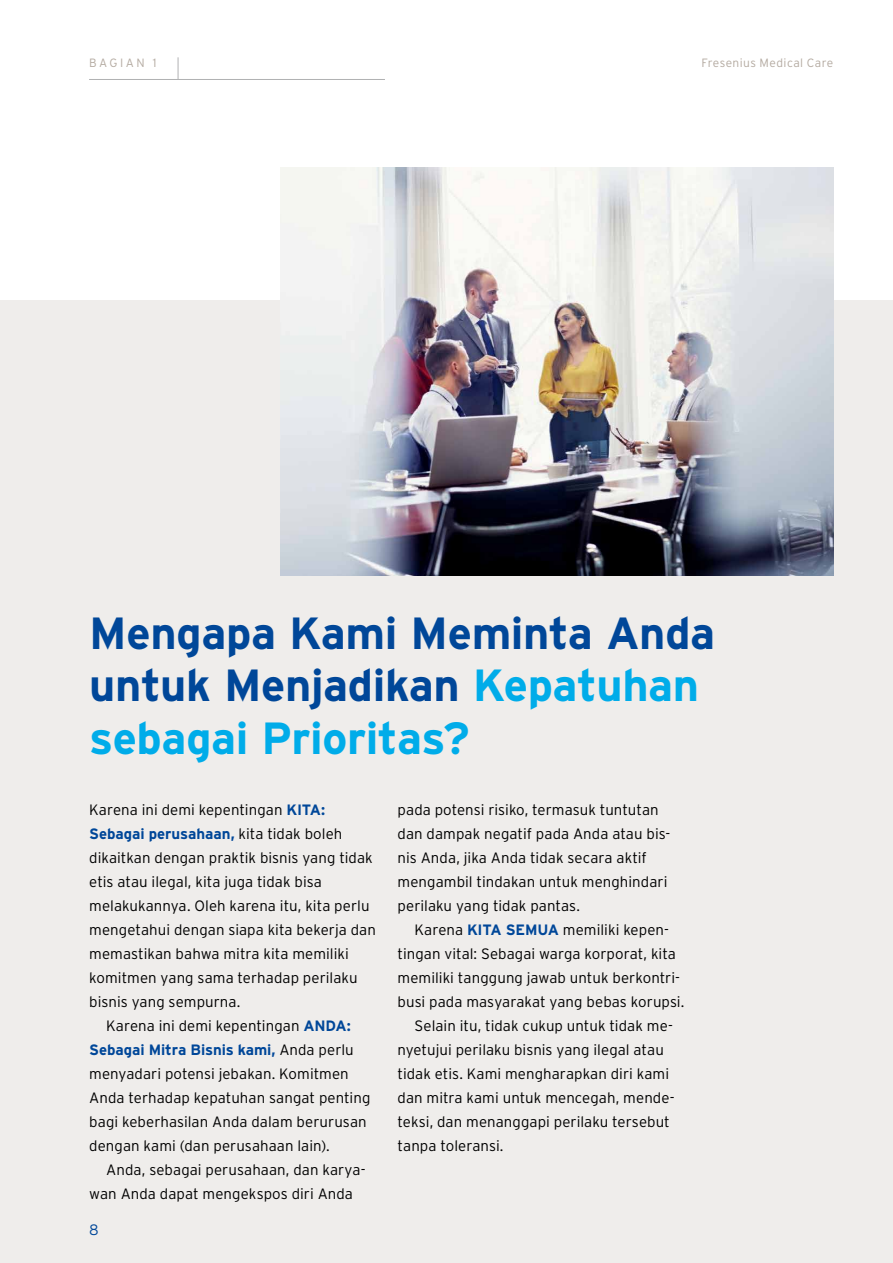
<style>
.page{position:relative;width:893px;height:1263px;background:#fff}
.page>*{position:absolute;margin:0;border:0;box-sizing:border-box;transform-origin:0 0}
.t1{font:700 45px/52.5px "Interstate";letter-spacing:-.01em;color:#004799}
.t2{font:300 15px/24px "Interstate";letter-spacing:.005em;color:#000}
.t3{font:700 15px "Interstate";letter-spacing:-.005em;color:#004799}
.t4{font:300 15px "Interstate";color:#004799}
.t5{font:300 12px "Interstate";letter-spacing:.035em;color:#b4aaa1}
.s1{color:#00ace9}
.s2{font-weight:700;color:#004799}
.s3{font-weight:300;color:#000}
</style>
<div class="page">
<div style="left:0;top:301px;width:893px;height:962px;background:#efedeb"></div>
<img style="left:281px;top:167px;width:552px;height:408px">
<svg style="left:178px;top:57px;width:1px;height:22px"></svg>
<hr style="left:89px;top:79px;width:296px;height:1px;background:#b1b2b3">
<p class="t5" style="left:89px;top:55px;width:69px">BAGIAN 1</p>
<p class="t5" style="left:702px;top:55px;width:133px">Fresenius Medical Care</p>
<h1 class="t1" style="left:89px;top:605px;width:627px">Mengapa Kami Meminta Anda untuk Menjadikan <span class="s1">Kepatuhan sebagai Prioritas?</span></h1>
<p class="t2" style="left:89px;top:798px;width:237px">Karena ini demi kepentingan <span class="s2">KITA:</span></p>
<p class="t3" style="left:89px;top:823px;width:255px">Sebagai perusahaan, <span class="s3">kita tidak boleh</span></p>
<p class="t2" style="left:89px;top:846px;width:285px">dikaitkan dengan praktik bisnis yang tidak</p>
<p class="t2" style="left:89px;top:870px;width:234px">etis atau ilegal, kita juga tidak bisa</p>
<p class="t2" style="left:89px;top:894px;width:282px">melakukannya. Oleh karena itu, kita perlu</p>
<p class="t2" style="left:89px;top:918px;width:288px">mengetahui dengan siapa kita bekerja dan</p>
<p class="t2" style="left:89px;top:942px;width:261px">memastikan bahwa mitra kita memiliki</p>
<p class="t2" style="left:89px;top:966px;width:270px">komitmen yang sama terhadap perilaku</p>
<p class="t2" style="left:89px;top:990px;width:153px">bisnis yang sempurna.</p>
<p class="t2" style="left:106px;top:1014px;width:246px">Karena ini demi kepentingan <span class="s2">ANDA:</span></p>
<p class="t3" style="left:89px;top:1039px;width:266px">Sebagai Mitra Bisnis kami, <span class="s3">Anda perlu</span></p>
<p class="t2" style="left:89px;top:1062px;width:261px">menyadari potensi jebakan. Komitmen</p>
<p class="t2" style="left:89px;top:1086px;width:283px">Anda terhadap kepatuhan sangat penting</p>
<p class="t2" style="left:89px;top:1110px;width:279px">bagi keberhasilan Anda dalam berurusan</p>
<p class="t2" style="left:89px;top:1134px;width:242px">dengan kami (dan perusahaan lain).</p>
<p class="t2" style="left:106px;top:1158px;width:261px">Anda, sebagai perusahaan, dan karya-</p>
<p class="t2" style="left:89px;top:1182px;width:265px">wan Anda dapat mengekspos diri Anda</p>
<p class="t4" style="left:89px;top:1221px;width:11px">8</p>
<p class="t2" style="left:398px;top:798px;width:274px">pada potensi risiko, termasuk tuntutan dan dampak negatif pada Anda atau bis&shy;nis Anda, jika Anda tidak secara aktif mengambil tindakan untuk menghindari perilaku yang tidak pantas.</p>
<p class="t2" style="left:415px;top:918px;width:256px">Karena <span class="s2">KITA SEMUA</span> memiliki kepen-</p>
<p class="t2" style="left:398px;top:942px;width:280px">tingan vital: Sebagai warga korporat, kita</p>
<p class="t2" style="left:398px;top:966px;width:284px">memiliki tanggung jawab untuk berkontri-</p>
<p class="t2" style="left:398px;top:990px;width:288px">busi pada masyarakat yang bebas korupsi.</p>
<p class="t2" style="left:415px;top:1014px;width:260px">Selain itu, tidak cukup untuk tidak me-</p>
<p class="t2" style="left:398px;top:1038px;width:268px">nyetujui perilaku bisnis yang ilegal atau</p>
<p class="t2" style="left:398px;top:1062px;width:273px">tidak etis. Kami mengharapkan diri kami</p>
<p class="t2" style="left:398px;top:1086px;width:278px">dan mitra kami untuk mencegah, mende-</p>
<p class="t2" style="left:398px;top:1110px;width:274px">teksi, dan menanggapi perilaku tersebut</p>
<p class="t2" style="left:398px;top:1134px;width:107px">tanpa toleransi.</p>
</div>
